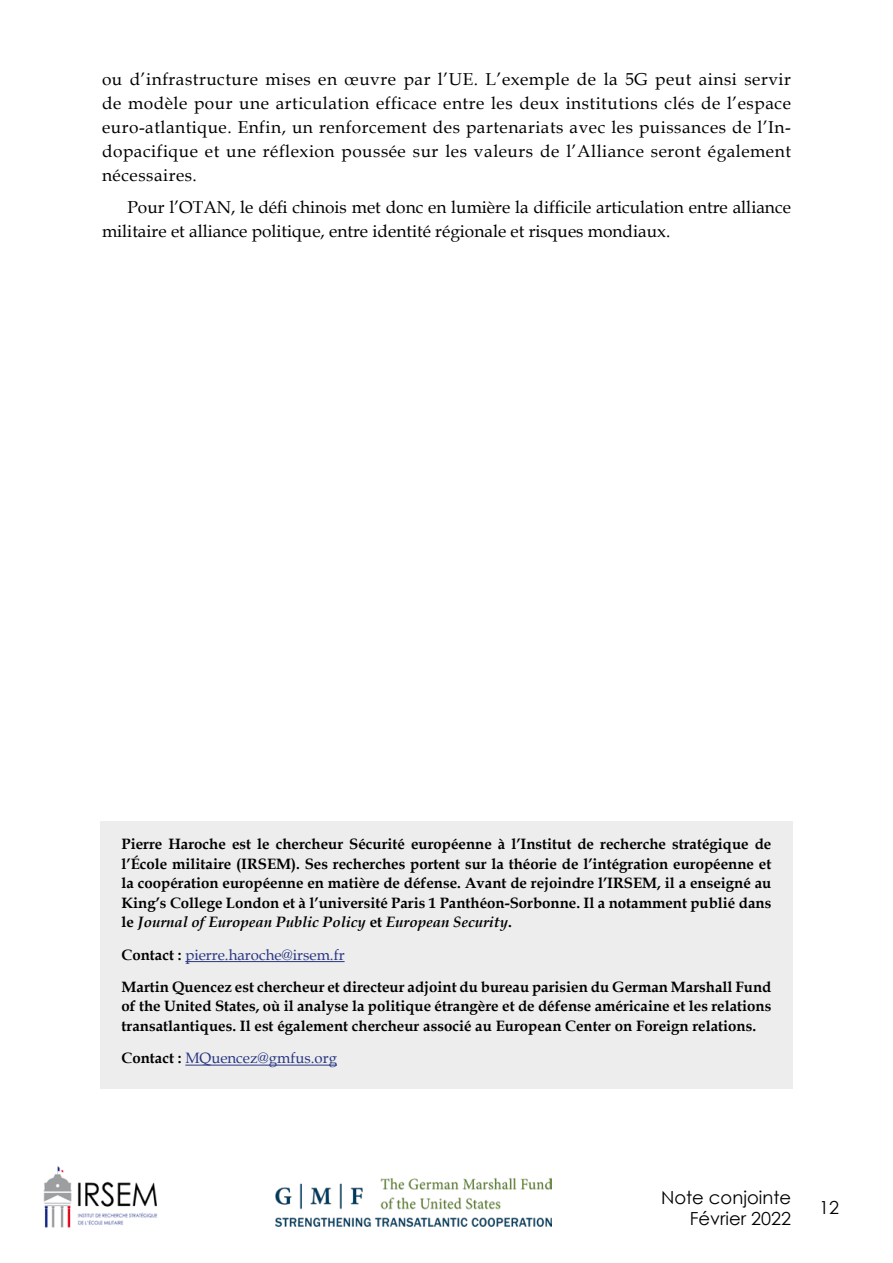
<style>
.page{position:relative;width:893px;height:1263px;background:#fff}
.page>*{position:absolute;margin:0;border:0;box-sizing:border-box;transform-origin:0 0}
.t1{font:18px/21.6px "Century Gothic";color:#000;text-align:right}
.t2{font:17.25px/24px "Book Antiqua";color:#000;text-align:justify}
.t3{font:700 15px/19.5px "Book Antiqua";color:#000}
.t4{font:15px "Book Antiqua";color:#283583}
.s1{font-style:italic}
.s2{font-weight:400;color:#283583}
.s3{font-weight:700;color:#000}
</style>
<div class="page">
<img style="left:43px;top:1166px;width:114px;height:62px">
<img style="left:275px;top:1178px;width:277px;height:48px">
<div style="left:100px;top:821px;width:693px;height:268px;background:#ededed"></div>
<hr style="left:185px;top:961px;width:160px;height:1px;background:#283583">
<hr style="left:185px;top:1065px;width:152px;height:1px;background:#283583">
<p class="t2" style="left:102px;top:67px;width:690px">ou d’infrastructure mises en œuvre par l’UE. L’exemple de la 5G peut ainsi servir de modèle pour une articulation efficace entre les deux institutions clés de l’espace euro-atlantique. Enfin, un renforcement des partenariats avec les puissances de l’In&shy;dopacifique et une réflexion poussée sur les valeurs de l’Alliance seront également nécessaires.</p>
<p class="t2" style="left:102px;top:195px;width:690px;text-indent:26px">Pour l’OTAN, le défi chinois met donc en lumière la difficile articulation entre alliance militaire et alliance politique, entre identité régionale et risques mondiaux.</p>
<p class="t3" style="left:122px;top:834px;width:651px;text-align:justify">Pierre Haroche est le chercheur Sécurité européenne à l’Institut de recherche stratégique de l’École militaire (IRSEM). Ses recherches portent sur la théorie de l’intégration européenne et la coopération européenne en matière de défense. Avant de rejoindre l’IRSEM, il a enseigné au King’s College London et à l’université Paris 1 Panthéon-Sorbonne. Il a notamment publié dans le <span class="s1">Journal of European Public Policy</span> et <span class="s1">European Security</span>.</p>
<p class="t3" style="left:122px;top:938px;width:651px;line-height:32.2px">Contact : <span class="s2">pierre.haroche@irsem.fr<br></span>Martin Quencez est chercheur et directeur adjoint du bureau parisien du German Marshall Fund</p>
<p class="t3" style="left:122px;top:996px;width:651px">of the United States, où il analyse la politique étrangère et de défense américaine et les relations transatlantiques. Il est également chercheur associé au European Center on Foreign relations.</p>
<p class="t4" style="left:122px;top:1047px;width:217px"><span class="s3">Contact :</span> MQuencez@gmfus.org</p>
<p class="t1" style="left:661px;top:1186px;width:132px">Note conjointe<br>Février 2022</p>
<p class="t1" style="left:819px;top:1196px;width:21px">12</p>
</div>
